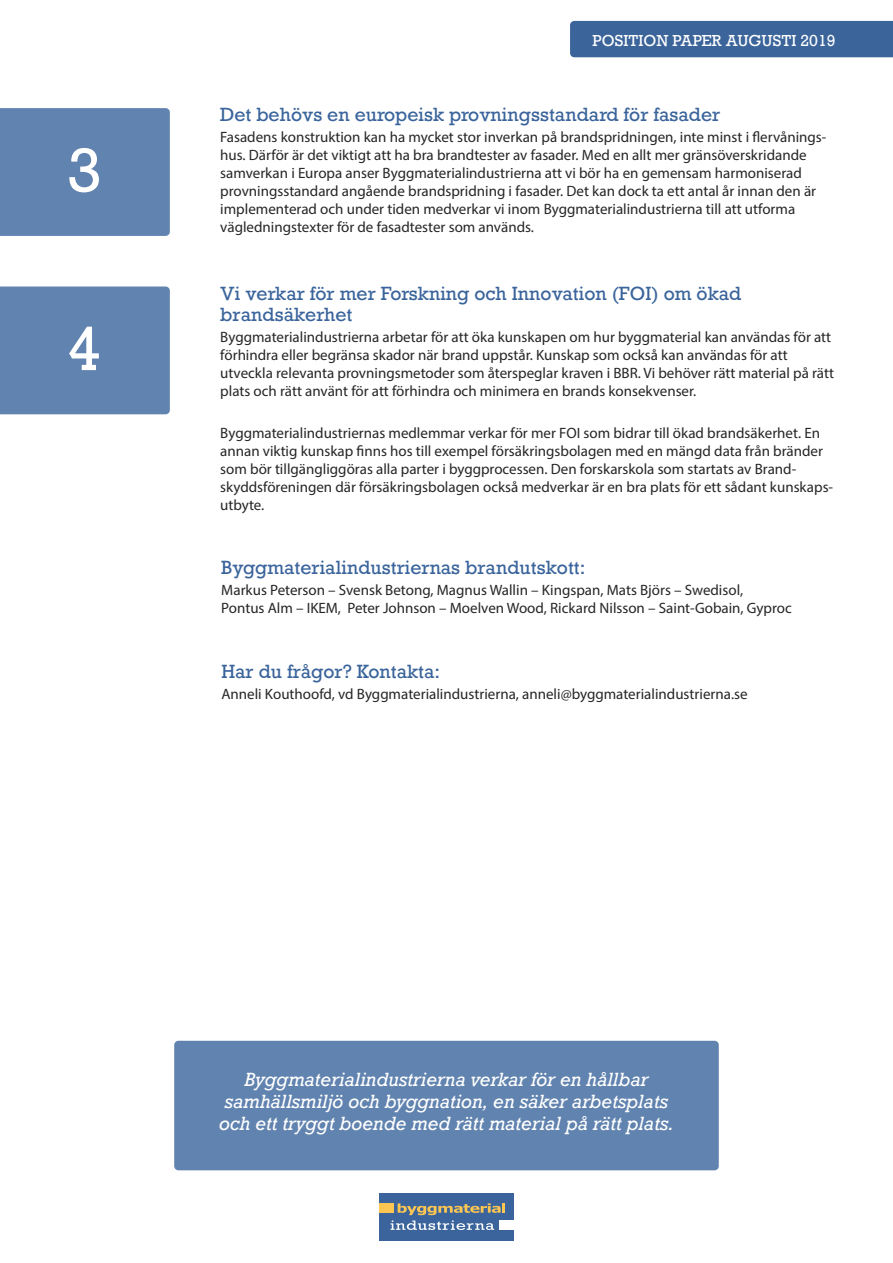
<style>
.page{position:relative;width:893px;height:1263px;background:#fff}
.page>*{position:absolute;margin:0;border:0;box-sizing:border-box;transform-origin:0 0}
.t1{font:58.5px "Rockwell";color:#fff}
.t2{font:18px/21.6px "Rockwell";color:#3a649b}
.t3{font:italic 18px/21.6px "Rockwell";color:#fff;text-align:center}
.t4{font:15px/18px "Myriad Pro";color:#262626}
.t5{font:15px "Rockwell";color:#fff}
</style>
<div class="page">
<div style="left:0;top:108px;width:170px;height:128px;background:#6183af"></div>
<div style="left:0;top:286px;width:170px;height:128px;background:#6183af"></div>
<div style="left:174px;top:1041px;width:545px;height:129px;background:#6183af;border-radius:4px"></div>
<div style="left:379px;top:1193px;width:134px;height:47px;background:#3a649b"></div>
<svg style="left:390px;top:1203px;width:115px;height:27px"></svg>
<div style="left:380px;top:1203px;width:14px;height:10px;background:#fdc652"></div>
<div style="left:499px;top:1220px;width:14px;height:10px;background:#fff"></div>
<div style="left:570px;top:21px;width:323px;height:36px;background:#3b649a"></div>
<h1 class="t1" style="left:67px;top:152px;width:36px">3</h1>
<h1 class="t1" style="left:67px;top:330px;width:36px">4</h1>
<p class="t5" style="left:593px;top:35px;width:245px">POSITION PAPER AUGUSTI 2019</p>
<p class="t2" style="left:220px;top:107px;width:502px">Det behövs en europeisk provningsstandard för fasader</p>
<p class="t4" style="left:220px;top:128px;width:608px">Fasadens konstruktion kan ha mycket stor inverkan på brandspridningen, inte minst i flervånings&shy;hus. Därför är det viktigt att ha bra brandtester av fasader. Med en allt mer gränsöverskridande samverkan i Europa anser Byggmaterialindustrierna att vi bör ha en gemensam harmoniserad provningsstandard angående brandspridning i fasader. Det kan dock ta ett antal år innan den är implementerad och under tiden medverkar vi inom Byggmaterialindustrierna till att utforma vägledningstexter för de fasadtester som används.</p>
<p class="t2" style="left:220px;top:286px;width:523px">Vi verkar för mer Forskning och Innovation (FOI) om ökad brandsäkerhet</p>
<p class="t4" style="left:220px;top:328px;width:615px">Byggmaterialindustrierna arbetar för att öka kunskapen om hur byggmaterial kan användas för att förhindra eller begränsa skador när brand uppstår. Kunskap som också kan användas för att utveckla relevanta provningsmetoder som återspeglar kraven i BBR. Vi behöver rätt material på rätt plats och rätt använt för att förhindra och minimera en brands konsekvenser.</p>
<p class="t4" style="left:220px;top:424px;width:614px">Byggmaterialindustriernas medlemmar verkar för mer FOI som bidrar till ökad brandsäkerhet. En annan viktig kunskap finns hos till exempel försäkringsbolagen med en mängd data från bränder som bör tillgängliggöras alla parter i byggprocessen. Den forskarskola som startats av Brand&shy;skyddsföreningen där försäkringsbolagen också medverkar är en bra plats för ett sådant kunskaps&shy;utbyte.</p>
<p class="t2" style="left:221px;top:560px;width:366px">Byggmaterialindustriernas brandutskott:</p>
<p class="t4" style="left:221px;top:581px;width:572px">Markus Peterson – Svensk Betong, Magnus Wallin – Kingspan, Mats Björs – Swedisol,<br>Pontus Alm – IKEM, Peter Johnson – Moelven Wood, Rickard Nilsson – Saint-Gobain, Gyproc</p>
<p class="t2" style="left:221px;top:664px;width:220px">Har du frågor? Kontakta:</p>
<p class="t4" style="left:221px;top:685px;width:528px">Anneli Kouthoofd, vd Byggmaterialindustrierna, anneli@byggmaterialindustrierna.se</p>
<p class="t3" style="left:219px;top:1072px;width:456px">Byggmaterialindustrierna verkar för en hållbar samhällsmiljö och byggnation, en säker arbetsplats och ett tryggt boende med rätt material på rätt plats.</p>
</div>
